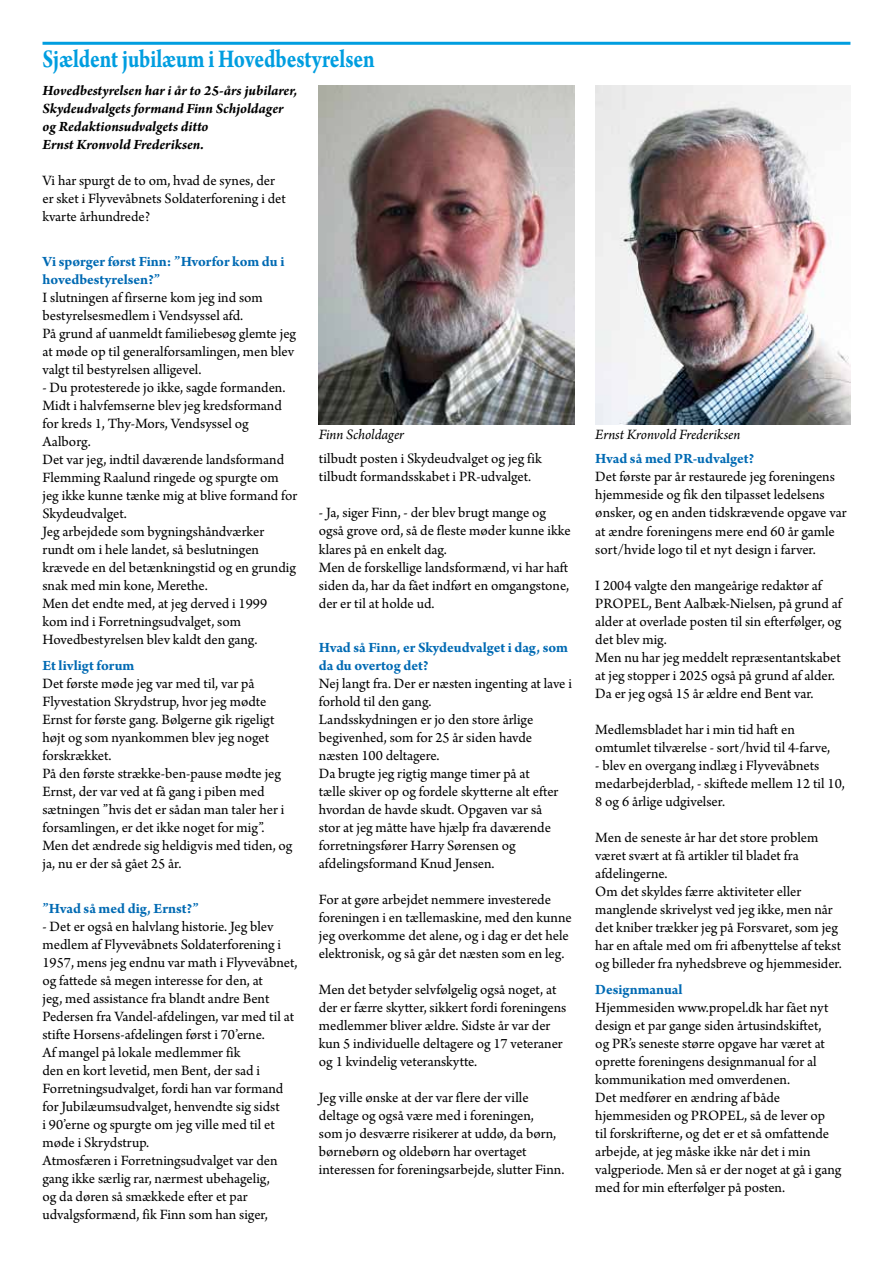
<style>
.page{position:relative;width:893px;height:1263px;background:#fff}
.page>*{position:absolute;margin:0;border:0;box-sizing:border-box;transform-origin:0 0}
.t1{font:700 27px "Arno Pro";letter-spacing:-.005em;color:#009ee0;scale:.8 1}
.t2{font:15px/18px "Arno Pro";letter-spacing:-.005em;color:#000}
.t3{font:700 15px/18px "Arno Pro";letter-spacing:-.005em;color:#006ab3}
.t4{font:italic 700 15px/18px "Arno Pro";letter-spacing:-.005em;color:#000}
.t5{font:italic 15px "Arno Pro";letter-spacing:-.005em;color:#000}
</style>
<div class="page">
<hr style="left:43px;top:42px;width:807px;height:3px;background:#009ee0">
<img style="left:595px;top:85px;width:255px;height:340px">
<img style="left:319px;top:85px;width:255px;height:340px">
<h1 class="t1" style="left:43px;top:44px;width:417px">Sjældent jubilæum i Hovedbestyrelsen</h1>
<p class="t4" style="left:43px;top:82px;width:256px">Hovedbestyrelsen har i år to 25-års jubilarer, Skydeudvalgets formand Finn Schjoldager og Redaktionsudvalgets ditto<br>Ernst Kronvold Frederiksen.</p>
<p class="t2" style="left:43px;top:172px;width:245px">Vi har spurgt de to om, hvad de synes, der er sket i Flyvevåbnets Soldaterforening i det kvarte århundrede?</p>
<p class="t3" style="left:43px;top:253px;width:243px">Vi spørger først Finn: ”Hvorfor kom du i hovedbestyrelsen?”</p>
<p class="t2" style="left:43px;top:289px;width:255px">I slutningen af firserne kom jeg ind som bestyrelsesmedlem i Vendsyssel afd.<br>På grund af uanmeldt familiebesøg glemte jeg at møde op til generalforsamlingen, men blev valgt til bestyrelsen alligevel.</p>
<p class="t2" style="left:43px;top:379px;width:256px">- Du protesterede jo ikke, sagde formanden.<br>Midt i halvfemserne blev jeg kredsformand for kreds 1, Thy-Mors, Vendsyssel og Aalborg.<br>Det var jeg, indtil daværende landsformand Flemming Raalund ringede og spurgte om jeg ikke kunne tænke mig at blive formand for Skydeudvalget.<br>Jeg arbejdede som bygningshåndværker rundt om i hele landet, så beslutningen krævede en del betænkningstid og en grundig snak med min kone, Merethe.<br>Men det endte med, at jeg derved i 1999<br>kom ind i Forretningsudvalget, som Hovedbestyrelsen blev kaldt den gang.</p>
<p class="t3" style="left:43px;top:657px;width:93px">Et livligt forum</p>
<p class="t2" style="left:43px;top:676px;width:252px">Det første møde jeg var med til, var på Flyvestation Skrydstrup, hvor jeg mødte Ernst for første gang. Bølgerne gik rigeligt højt og som nyankommen blev jeg noget forskrækket.<br>På den første strække-ben-pause mødte jeg Ernst, der var ved at få gang i piben med sætningen ”hvis det er sådan man taler her i forsamlingen, er det ikke noget for mig”.<br>Men det ændrede sig heldigvis med tiden, og ja, nu er der så gået 25 år.</p>
<p class="t3" style="left:43px;top:900px;width:158px">”Hvad så med dig, Ernst?”</p>
<p class="t2" style="left:43px;top:918px;width:257px">- Det er også en halvlang historie. Jeg blev medlem af Flyvevåbnets Soldaterforening i 1957, mens jeg endnu var math i Flyvevåbnet, og fattede så megen interesse for den, at<br>jeg, med assistance fra blandt andre Bent Pedersen fra Vandel-afdelingen, var med til at stifte Horsens-afdelingen først i 70’erne.<br>Af mangel på lokale medlemmer fik<br>den en kort levetid, men Bent, der sad i Forretningsudvalget, fordi han var formand for Jubilæumsudvalget, henvendte sig sidst<br>i 90’erne og spurgte om jeg ville med til et møde i Skrydstrup.<br>Atmosfæren i Forretningsudvalget var den gang ikke særlig rar, nærmest ubehagelig,<br>og da døren så smækkede efter et par udvalgsformænd, fik Finn som han siger,</p>
<p class="t5" style="left:319px;top:425px;width:87px">Finn Scholdager</p>
<p class="t5" style="left:595px;top:425px;width:147px">Ernst Kronvold Frederiksen</p>
<p class="t2" style="left:319px;top:451px;width:224px">tilbudt posten i Skydeudvalget og jeg fik tilbudt formandsskabet i PR-udvalget.</p>
<p class="t2" style="left:319px;top:505px;width:253px">- Ja, siger Finn, - der blev brugt mange og også grove ord, så de fleste møder kunne ikke klares på en enkelt dag.<br>Men de forskellige landsformænd, vi har haft siden da, har da fået indført en omgangstone, der er til at holde ud.</p>
<p class="t3" style="left:319px;top:639px;width:251px">Hvad så Finn, er Skydeudvalget i dag, som da du overtog det?</p>
<p class="t2" style="left:319px;top:675px;width:255px">Nej langt fra. Der er næsten ingenting at lave i forhold til den gang.<br>Landsskydningen er jo den store årlige begivenhed, som for 25 år siden havde næsten 100 deltagere.<br>Da brugte jeg rigtig mange timer på at<br>tælle skiver op og fordele skytterne alt efter hvordan de havde skudt. Opgaven var så<br>stor at jeg måtte have hjælp fra daværende forretningsfører Harry Sørensen og afdelingsformand Knud Jensen.</p>
<p class="t2" style="left:319px;top:891px;width:254px">For at gøre arbejdet nemmere investerede foreningen i en tællemaskine, med den kunne jeg overkomme det alene, og i dag er det hele elektronisk, og så går det næsten som en leg.</p>
<p class="t2" style="left:319px;top:981px;width:249px">Men det betyder selvfølgelig også noget, at der er færre skytter, sikkert fordi foreningens medlemmer bliver ældre. Sidste år var der kun 5 individuelle deltagere og 17 veteraner og 1 kvindelig veteranskytte.</p>
<p class="t2" style="left:319px;top:1089px;width:247px">Jeg ville ønske at der var flere der ville deltage og også være med i foreningen,<br>som jo desværre risikerer at uddø, da børn, børnebørn og oldebørn har overtaget interessen for foreningsarbejde, slutter Finn.</p>
<p class="t3" style="left:595px;top:451px;width:161px">Hvad så med PR-udvalget?</p>
<p class="t2" style="left:595px;top:469px;width:253px">Det første par år restaurede jeg foreningens hjemmeside og fik den tilpasset ledelsens ønsker, og en anden tidskrævende opgave var at ændre foreningens mere end 60 år gamle sort/hvide logo til et nyt design i farver.</p>
<p class="t2" style="left:595px;top:577px;width:248px">I 2004 valgte den mangeårige redaktør af PROPEL, Bent Aalbæk-Nielsen, på grund af alder at overlade posten til sin efterfølger, og det blev mig.<br>Men nu har jeg meddelt repræsentantskabet at jeg stopper i 2025 også på grund af alder.<br>Da er jeg også 15 år ældre end Bent var.</p>
<p class="t2" style="left:595px;top:721px;width:236px">Medlemsbladet har i min tid haft en omtumlet tilværelse - sort/hvid til 4-farve,</p>
<p class="t2" style="left:595px;top:757px;width:251px">- blev en overgang indlæg i Flyvevåbnets medarbejderblad, - skiftede mellem 12 til 10,<br>8 og 6 årlige udgivelser.</p>
<p class="t2" style="left:595px;top:829px;width:248px">Men de seneste år har det store problem været svært at få artikler til bladet fra afdelingerne.<br>Om det skyldes færre aktiviteter eller manglende skrivelyst ved jeg ikke, men når det kniber trækker jeg på Forsvaret, som jeg har en aftale med om fri afbenyttelse af tekst og billeder fra nyhedsbreve og hjemmesider.</p>
<p class="t3" style="left:595px;top:981px;width:89px">Designmanual</p>
<p class="t2" style="left:595px;top:999px;width:247px">Hjemmesiden www.propel.dk har fået nyt design et par gange siden årtusindskiftet,<br>og PR’s seneste større opgave har været at oprette foreningens designmanual for al kommunikation med omverdenen.<br>Det medfører en ændring af både hjemmesiden og PROPEL, så de lever op<br>til forskrifterne, og det er et så omfattende arbejde, at jeg måske ikke når det i min valgperiode. Men så er der noget at gå i gang med for min efterfølger på posten.</p>
</div>
